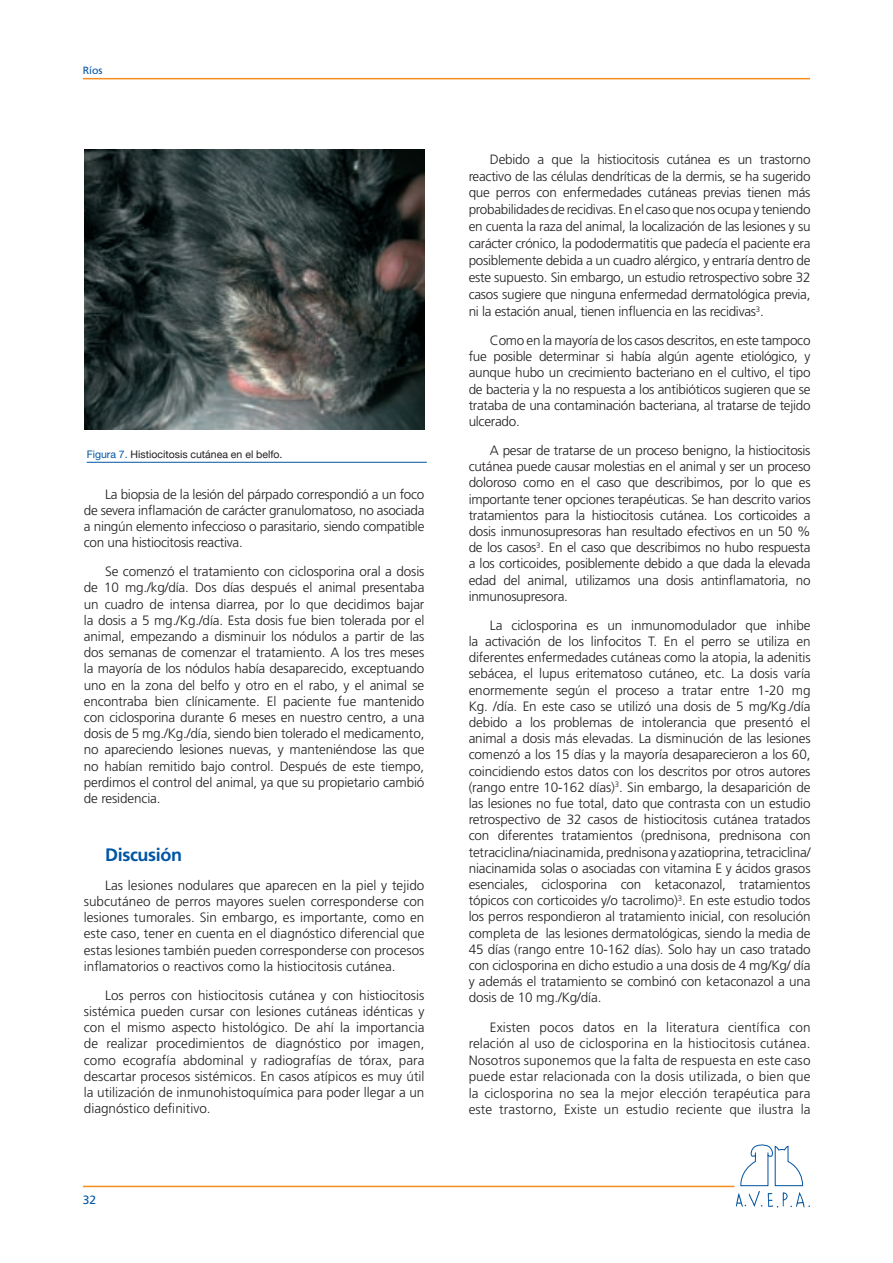
<style>
.page{position:relative;width:893px;height:1263px;background:#fff}
.page>*{position:absolute;margin:0;border:0;box-sizing:border-box;transform-origin:0 0}
.t1{font:700 18px "Frutiger";letter-spacing:-.02em;color:#0155a5}
.t2{font:300 13.5px/16.2px "Frutiger";letter-spacing:-.01em;color:#231f20;text-align:justify}
.t3{font:12px "Frutiger";color:#0155a5}
.t4{font:10.5px "Helvetica Neue";color:#231f20}
.t5{font:10.5px "Frutiger";color:#0155a5}
.s1{font-family:"Helvetica Neue LT Std";color:#0155a5}
</style>
<div class="page">
<hr style="left:83px;top:1186px;width:651px;height:1px;background:#f68e1e">
<hr style="left:83px;top:78px;width:727px;height:1px;background:#f68e1e">
<svg style="left:736px;top:1144px;width:74px;height:63px"></svg>
<hr style="left:87px;top:462px;width:340px;height:1px;background:#0155a5">
<img style="left:85px;top:149px;width:340px;height:280px">
<p class="t5" style="left:83px;top:64px;width:21px">Ríos</p>
<p class="t4" style="left:87px;top:448px;width:197px"><span class="s1">Figura 7.</span> Histiocitosis cutánea en el belfo.</p>
<p class="t2" style="left:84px;top:486px;width:342px;text-indent:21px">La biopsia de la lesión del párpado correspondió a un foco de severa inflamación de carácter granulomatoso, no asociada a ningún elemento infeccioso o parasitario, siendo compatible con una histiocitosis reactiva.</p>
<p class="t2" style="left:84px;top:563px;width:342px;text-indent:21px">Se comenzó el tratamiento con ciclosporina oral a dosis de 10 mg./kg/día. Dos días después el animal presentaba un cuadro de intensa diarrea, por lo que decidimos bajar la dosis a 5 mg./Kg./día. Esta dosis fue bien tolerada por el animal, empezando a disminuir los nódulos a partir de las dos semanas de comenzar el tratamiento. A los tres meses la mayoría de los nódulos había desaparecido, exceptuando uno en la zona del belfo y otro en el rabo, y el animal se encontraba bien clínicamente. El paciente fue mantenido con ciclosporina durante 6 meses en nuestro centro, a una dosis de 5 mg./Kg./día, siendo bien tolerado el medicamento, no apareciendo lesiones nuevas, y manteniéndose las que no habían remitido bajo control. Después de este tiempo, perdimos el control del animal, ya que su propietario cambió de residencia.</p>
<h1 class="t1" style="left:105px;top:844px;width:79px">Discusión</h1>
<p class="t2" style="left:84px;top:877px;width:342px;text-indent:21px">Las lesiones nodulares que aparecen en la piel y tejido subcutáneo de perros mayores suelen corresponderse con lesiones tumorales. Sin embargo, es importante, como en este caso, tener en cuenta en el diagnóstico diferencial que estas lesiones también pueden corresponderse con procesos inflamatorios o reactivos como la histiocitosis cutánea.</p>
<p class="t2" style="left:84px;top:987px;width:342px;text-indent:21px">Los perros con histiocitosis cutánea y con histiocitosis sistémica pueden cursar con lesiones cutáneas idénticas y con el mismo aspecto histológico. De ahí la importancia de realizar procedimientos de diagnóstico por imagen, como ecografía abdominal y radiografías de tórax, para descartar procesos sistémicos. En casos atípicos es muy útil la utilización de inmunohistoquímica para poder llegar a un diagnóstico definitivo.</p>
<p class="t3" style="left:83px;top:1193px;width:15px">32</p>
<p class="t2" style="left:469px;top:150px;width:343px;line-height:17px;text-indent:21px">Debido a que la histiocitosis cutánea es un trastorno reactivo de las células dendríticas de la dermis, se ha sugerido que perros con enfermedades cutáneas previas tienen más probabilidades de recidivas. En el caso que nos ocupa y teniendo en cuenta la raza del animal, la localización de las lesiones y su carácter crónico, la pododermatitis que padecía el paciente era posiblemente debida a un cuadro alérgico, y entraría dentro de este supuesto. Sin embargo, un estudio retrospectivo sobre 32 casos sugiere que ninguna enfermedad dermatológica previa, ni la estación anual, tienen influencia en las recidivas<sup>3</sup>.</p>
<p class="t2" style="left:469px;top:332px;width:343px;text-indent:21px">Como en la mayoría de los casos descritos, en este tampoco fue posible determinar si había algún agente etiológico, y aunque hubo un crecimiento bacteriano en el cultivo, el tipo de bacteria y la no respuesta a los antibióticos sugieren que se trataba de una contaminación bacteriana, al tratarse de tejido ulcerado.</p>
<p class="t2" style="left:469px;top:442px;width:343px;text-indent:21px">A pesar de tratarse de un proceso benigno, la histiocitosis cutánea puede causar molestias en el animal y ser un proceso doloroso como en el caso que describimos, por lo que es importante tener opciones terapéuticas. Se han descrito varios tratamientos para la histiocitosis cutánea. Los corticoides a dosis inmunosupresoras han resultado efectivos en un 50 % de los casos<sup>3</sup>. En el caso que describimos no hubo respuesta a los corticoides, posiblemente debido a que dada la elevada edad del animal, utilizamos una dosis antinflamatoria, no inmunosupresora.</p>
<p class="t2" style="left:469px;top:617px;width:343px;text-indent:21px">La ciclosporina es un inmunomodulador que inhibe la activación de los linfocitos T. En el perro se utiliza en diferentes enfermedades cutáneas como la atopia, la adenitis sebácea, el lupus eritematoso cutáneo, etc. La dosis varía enormemente según el proceso a tratar entre 1-20 mg Kg. /día. En este caso se utilizó una dosis de 5 mg/Kg./día debido a los problemas de intolerancia que presentó el animal a dosis más elevadas. La disminución de las lesiones comenzó a los 15 días y la mayoría desaparecieron a los 60, coincidiendo estos datos con los descritos por otros autores (rango entre 10-162 días)<sup>3</sup>. Sin embargo, la desaparición de las lesiones no fue total, dato que contrasta con un estudio retrospectivo de 32 casos de histiocitosis cutánea tratados con diferentes tratamientos (prednisona, prednisona con tetraciclina/niacinamida, prednisona y azatioprina, tetraciclina/ niacinamida solas o asociadas con vitamina E y ácidos grasos esenciales, ciclosporina con ketaconazol, tratamientos tópicos con corticoides y/o tacrolimo)<sup>3</sup>. En este estudio todos los perros respondieron al tratamiento inicial, con resolución completa de las lesiones dermatológicas, siendo la media de 45 días (rango entre 10-162 días). Solo hay un caso tratado con ciclosporina en dicho estudio a una dosis de 4 mg/Kg/ día y además el tratamiento se combinó con ketaconazol a una dosis de 10 mg./Kg/día.</p>
<p class="t2" style="left:469px;top:1019px;width:343px;text-indent:21px">Existen pocos datos en la literatura científica con relación al uso de ciclosporina en la histiocitosis cutánea.<br>Nosotros suponemos que la falta de respuesta en este caso puede estar relacionada con la dosis utilizada, o bien que la ciclosporina no sea la mejor elección terapéutica para este trastorno, Existe un estudio reciente que ilustra la</p>
</div>
